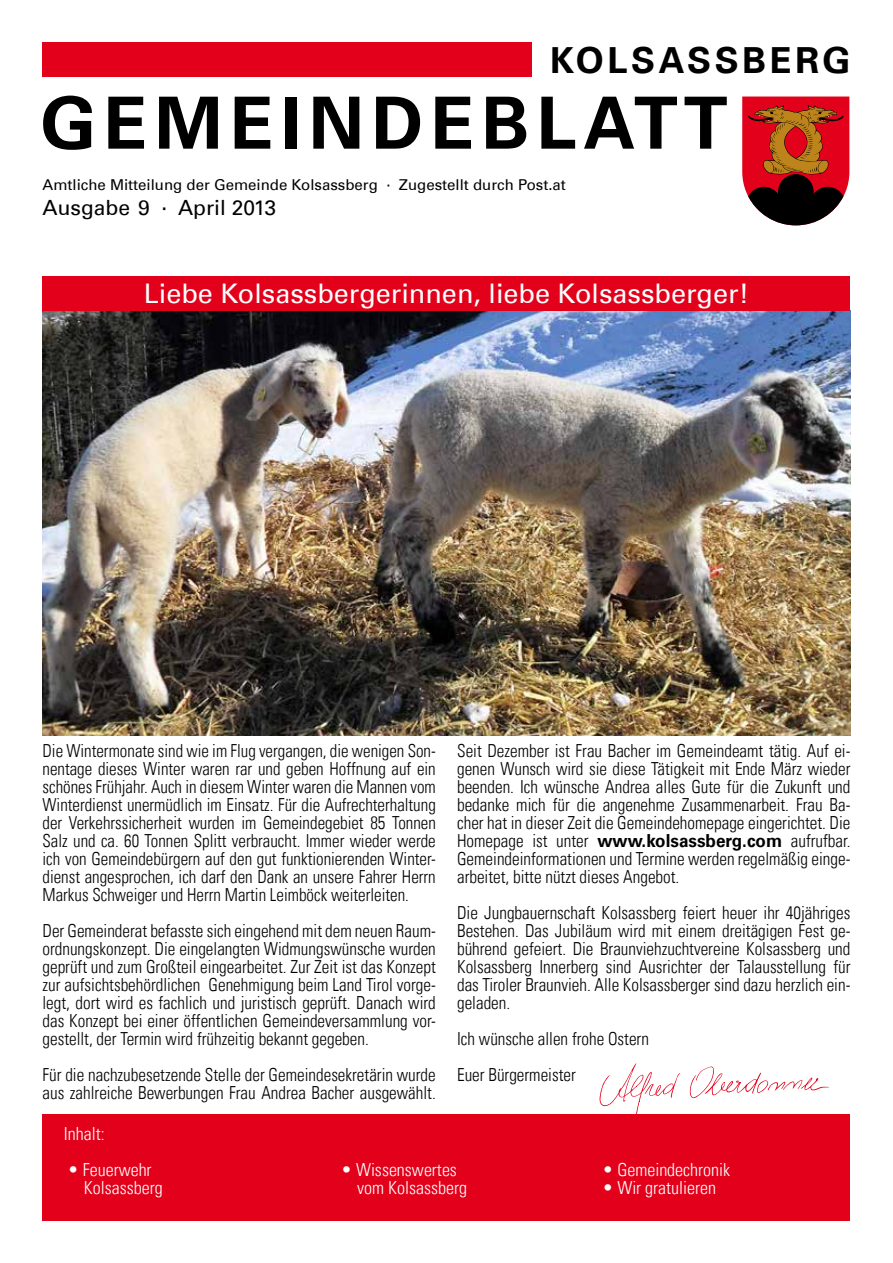
<style>
.page{position:relative;width:893px;height:1263px;background:#fff}
.page>*{position:absolute;margin:0;border:0;box-sizing:border-box;transform-origin:0 0}
.t1{font:700 72px "Univers Com 65";letter-spacing:.1em;color:#000}
.t2{font:700 36px "Univers Com 65";letter-spacing:.1em;color:#000}
.t3{font:27px "Univers Com 55 Roman";color:#fff}
.t4{font:21px "Univers Com 55 Roman";color:#000}
.t5{font:18px/18px "Univers Com 47 Light Cond";color:#000;text-align:justify;scale:.95 1}
.t6{font:18px/18px "Univers Com 47 Light Cond";color:#000;text-align:justify;scale:.94 1}
.t7{font:18px/18px "Univers Com 47 Light Cond";color:#fff}
.t8{font:15px "Univers Com 55 Roman";color:#000}
.s1{font-family:"Univers Com 65";font-weight:700}
</style>
<div class="page">
<div style="left:43px;top:1114px;width:807px;height:106px;background:#e2001a"></div>
<svg style="left:742px;top:97px;width:107px;height:128px;background:#a22f27"></svg>
<div style="left:43px;top:43px;width:488px;height:34px;background:#e2001a"></div>
<img style="left:43px;top:310px;width:807px;height:426px">
<div style="left:43px;top:276px;width:807px;height:34px;background:#e2001a"></div>
<svg style="left:689px;top:1066px;width:140px;height:32px"></svg>
<svg style="left:599px;top:1063px;width:81px;height:51px"></svg>
<h2 class="t2" style="left:550px;top:38px;width:298px">Kolsassberg</h2>
<h1 class="t1" style="left:40px;top:80px;width:689px">Gemeindeblatt</h1>
<p class="t8" style="left:43px;top:175px;width:525px">Amtliche Mitteilung der Gemeinde Kolsassberg · Zugestellt durch Post.at</p>
<p class="t4" style="left:43px;top:195px;width:235px">Ausgabe 9 · April 2013</p>
<h3 class="t3" style="left:144px;top:277px;width:607px">Liebe Kolsassbergerinnen, liebe Kolsassberger!</h3>
<p class="t6" style="left:43px;top:742px;width:420px">Die Wintermonate sind wie im Flug vergangen, die wenigen Son&shy;nentage dieses Winter waren rar und geben Hoffnung auf ein schönes Frühjahr. Auch in diesem Winter waren die Mannen vom Winterdienst unermüdlich im Einsatz. Für die Aufrechterhaltung der Verkehrssicherheit wurden im Gemeindegebiet 85 Tonnen Salz und ca. 60 Tonnen Splitt verbraucht. Immer wieder werde ich von Gemeindebürgern auf den gut funktionierenden Winter&shy;dienst angesprochen, ich darf den Dank an unsere Fahrer Herrn Markus Schweiger und Herrn Martin Leimböck weiterleiten.</p>
<p class="t5" style="left:43px;top:922px;width:416px">Der Gemeinderat befasste sich eingehend mit dem neuen Raum&shy;ordnungskonzept. Die eingelangten Widmungswünsche wurden geprüft und zum Großteil eingearbeitet. Zur Zeit ist das Konzept zur aufsichtsbehördlichen Genehmigung beim Land Tirol vorge&shy;legt, dort wird es fachlich und juristisch geprüft. Danach wird das Konzept bei einer öffentlichen Gemeindeversammlung vor&shy;gestellt, der Termin wird frühzeitig bekannt gegeben.</p>
<p class="t5" style="left:43px;top:1066px;width:416px">Für die nachzubesetzende Stelle der Gemeindesekretärin wurde aus zahlreiche Bewerbungen Frau Andrea Bacher ausgewählt.</p>
<p class="t5" style="left:457px;top:742px;width:416px">Seit Dezember ist Frau Bacher im Gemeindeamt tätig. Auf ei&shy;genen Wunsch wird sie diese Tätigkeit mit Ende März wieder beenden. Ich wünsche Andrea alles Gute für die Zukunft und bedanke mich für die angenehme Zusammenarbeit. Frau Ba&shy;cher hat in dieser Zeit die Gemeindehomepage eingerichtet. Die Homepage ist unter <span class="s1">www.kolsassberg.com</span> aufrufbar.<br>Gemeindeinformationen und Termine werden regelmäßig einge&shy;arbeitet, bitte nützt dieses Angebot.</p>
<p class="t5" style="left:457px;top:904px;width:416px">Die Jungbauernschaft Kolsassberg feiert heuer ihr 40jähriges Bestehen. Das Jubiläum wird mit einem dreitägigen Fest ge&shy;bührend gefeiert. Die Braunviehzuchtvereine Kolsassberg und Kolsassberg Innerberg sind Ausrichter der Talausstellung für das Tiroler Braunvieh. Alle Kolsassberger sind dazu herzlich ein&shy;geladen.</p>
<p class="t5" style="left:457px;top:1021px;width:203px;line-height:36px">Ich wünsche allen frohe Ostern<br>Euer Bürgermeister</p>
<p class="t7" style="left:64px;top:1124px;width:42px">Inhalt:</p>
<p class="t7" style="left:84px;top:1160px;width:80px;text-indent:-16px">• Feuerwehr<br>Kolsassberg</p>
<p class="t7" style="left:357px;top:1160px;width:111px;text-indent:-16px">• Wissenswertes vom Kolsassberg</p>
<p class="t7" style="left:602px;top:1160px;width:129px">• Gemeindechronik</p>
<p class="t7" style="left:602px;top:1178px;width:115px">• Wir gratulieren</p>
</div>
